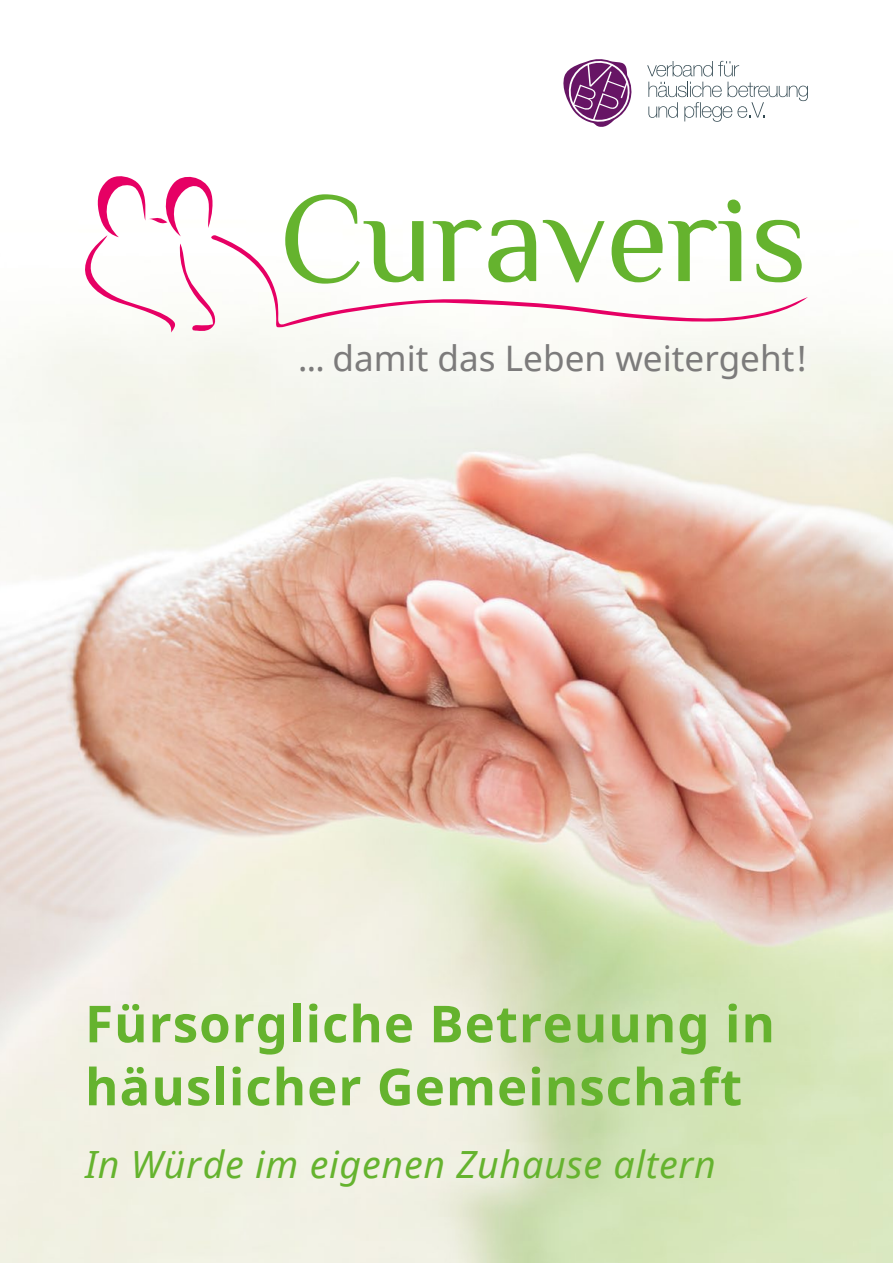
<style>
.page{position:relative;width:893px;height:1263px;background:#fff}
.page>*{position:absolute;margin:0;border:0;box-sizing:border-box;transform-origin:0 0}
.t1{font:700 51px/63px "Noto Sans";letter-spacing:.02em;color:#65b32e}
.t2{font:italic 37.5px "Noto Sans";letter-spacing:.02em;color:#65b32e}
.t3{font:35.1px "Noto Sans";color:#7c7b7b}
</style>
<div class="page">
<img style="left:0;top:199px;width:893px;height:1064px">
<svg style="left:647px;top:61px;width:161px;height:61px"></svg>
<svg style="left:563px;top:59px;width:69px;height:68px"></svg>
<svg style="left:215px;top:235px;width:593px;height:92px"></svg>
<svg style="left:82px;top:176px;width:133px;height:157px"></svg>
<svg style="left:285px;top:194px;width:139px;height:90px"></svg>
<svg style="left:433px;top:220px;width:49px;height:61px"></svg>
<svg style="left:488px;top:220px;width:48px;height:62px"></svg>
<svg style="left:543px;top:220px;width:62px;height:62px"></svg>
<svg style="left:612px;top:200px;width:129px;height:82px"></svg>
<svg style="left:756px;top:220px;width:46px;height:62px"></svg>
<p class="t3" style="left:298px;top:334px;width:511px">... damit das Leben weitergeht!</p>
<p class="t1" style="left:85px;top:993px;width:691px">Fürsorgliche Betreuung in häuslicher Gemeinschaft</p>
<p class="t2" style="left:85px;top:1138px;width:632px">In Würde im eigenen Zuhause altern</p>
</div>
